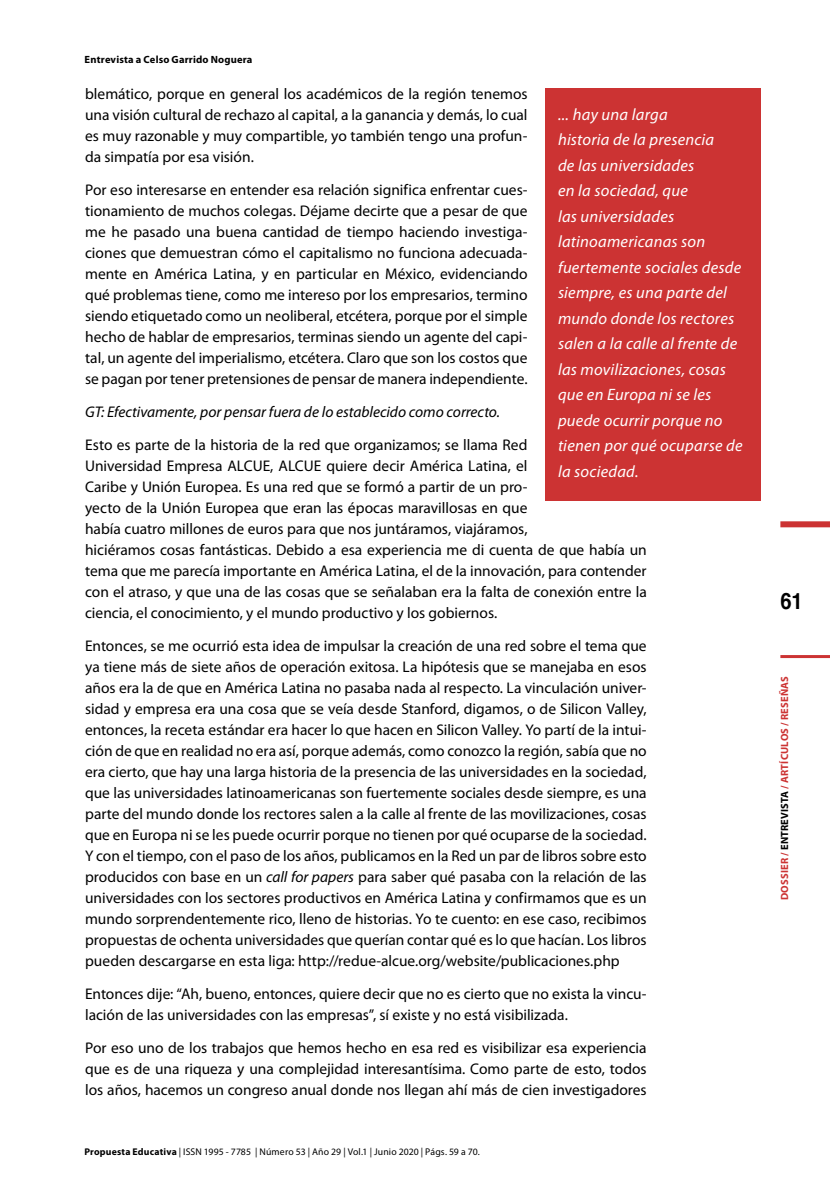
<style>
.page{position:relative;width:830px;height:1191px;background:#fff}
.page>*{position:absolute;margin:0;border:0;box-sizing:border-box;transform-origin:0 0}
.t1{font:700 22.5px "Helvetica";color:#000;scale:.9 1}
.t2{font:italic 16.5px/25.5px "Myriad Pro";letter-spacing:.015em;color:#fff}
.t3{font:15.45px/21px "Myriad Pro";color:#000;text-align:justify}
.t4{font:italic 15.45px "Myriad Pro";color:#000}
.t5{font:700 10.5px "Myriad Pro";letter-spacing:.015em;color:#c33}
.t6{font:700 10.5px "Myriad Pro";letter-spacing:.015em;color:#000}
.t7{font:9.75px "Myriad Pro";letter-spacing:.01em;color:#000}
.s1{font-style:italic}
.s2{font-weight:700}
.s3{color:#000}
</style>
<div class="page">
<hr style="left:780px;top:655px;width:49px;height:3px;background:#c33">
<div style="left:780px;top:521px;width:49px;height:6px;background:#c33"></div>
<div style="left:545px;top:88px;width:215px;height:413px;background:#c33"></div>
<p class="t6" style="left:85px;top:53px;width:169px">Entrevista a Celso Garrido Noguera</p>
<p class="t3" style="left:85px;top:83px;width:443px">blemático, porque en general los académicos de la región tenemos una visión cultural de rechazo al capital, a la ganancia y demás, lo cual es muy razonable y muy compartible, yo también tengo una profun&shy;da simpatía por esa visión.</p>
<p class="t3" style="left:85px;top:179px;width:443px">Por eso interesarse en entender esa relación significa enfrentar cues&shy;tionamiento de muchos colegas. Déjame decirte que a pesar de que me he pasado una buena cantidad de tiempo haciendo investiga&shy;ciones que demuestran cómo el capitalismo no funciona adecuada&shy;mente en América Latina, y en particular en México, evidenciando qué problemas tiene, como me intereso por los empresarios, termino siendo etiquetado como un neoliberal, etcétera, porque por el simple hecho de hablar de empresarios, terminas siendo un agente del capi&shy;tal, un agente del imperialismo, etcétera. Claro que son los costos que se pagan por tener pretensiones de pensar de manera independiente.</p>
<p class="t4" style="left:85px;top:402px;width:416px">GT: Efectivamente, por pensar fuera de lo establecido como correcto.</p>
<p class="t3" style="left:85px;top:434px;width:563px;text-align:left">Esto es parte de la historia de la red que organizamos; se llama Red<br>Universidad Empresa ALCUE, ALCUE quiere decir América Latina, el<br>Caribe y Unión Europea. Es una red que se formó a partir de un pro-<br>yecto de la Unión Europea que eran las épocas maravillosas en que<br>había cuatro millones de euros para que nos juntáramos, viajáramos,<br>hiciéramos cosas fantásticas. Debido a esa experiencia me di cuenta de que había un tema que me parecía importante en América Latina, el de la innovación, para contender con el atraso, y que una de las cosas que se señalaban era la falta de conexión entre la ciencia, el conocimiento, y el mundo productivo y los gobiernos.</p>
<p class="t3" style="left:85px;top:635px;width:563px">Entonces, se me ocurrió esta idea de impulsar la creación de una red sobre el tema que ya tiene más de siete años de operación exitosa. La hipótesis que se manejaba en esos años era la de que en América Latina no pasaba nada al respecto. La vinculación univer&shy;sidad y empresa era una cosa que se veía desde Stanford, digamos, o de Silicon Valley, entonces, la receta estándar era hacer lo que hacen en Silicon Valley. Yo partí de la intui&shy;ción de que en realidad no era así, porque además, como conozco la región, sabía que no era cierto, que hay una larga historia de la presencia de las universidades en la sociedad, que las universidades latinoamericanas son fuertemente sociales desde siempre, es una parte del mundo donde los rectores salen a la calle al frente de las movilizaciones, cosas que en Europa ni se les puede ocurrir porque no tienen por qué ocuparse de la sociedad.<br>Y con el tiempo, con el paso de los años, publicamos en la Red un par de libros sobre esto producidos con base en un <span class="s1">call for papers</span> para saber qué pasaba con la relación de las universidades con los sectores productivos en América Latina y confirmamos que es un mundo sorprendentemente rico, lleno de historias. Yo te cuento: en ese caso, recibimos propuestas de ochenta universidades que querían contar qué es lo que hacían. Los libros pueden descargarse en esta liga: http://redue-alcue.org/website/publicaciones.php</p>
<p class="t3" style="left:85px;top:983px;width:563px">Entonces dije: “Ah, bueno, entonces, quiere decir que no es cierto que no exista la vincu&shy;lación de las universidades con las empresas”, sí existe y no está visibilizada.</p>
<p class="t3" style="left:85px;top:1037px;width:563px">Por eso uno de los trabajos que hemos hecho en esa red es visibilizar esa experiencia que es de una riqueza y una complejidad interesantísima. Como parte de esto, todos los años, hacemos un congreso anual donde nos llegan ahí más de cien investigadores</p>
<p class="t2" style="left:557px;top:101px;width:186px">... hay una larga<br>historia de la presencia<br>de las universidades<br>en la sociedad, que<br>las universidades latinoamericanas son fuertemente sociales desde siempre, es una parte del mundo donde los rectores salen a la calle al frente de las movilizaciones, cosas que en Europa ni se les puede ocurrir porque no tienen por qué ocuparse de la sociedad.</p>
<p class="t7" style="left:84px;top:1146px;width:397px"><span class="s2">Propuesta Educativa</span> | ISSN 1995 - 7785 | Número 53 | Año 29 | Vol.1 | Junio 2020 | Págs. 59 a 70.</p>
<h1 class="t1" style="left:780px;top:583px;width:26px">61</h1>
<p class="t5" style="left:777px;top:900px;width:225px;rotate:-90deg">DOSSIER / <span class="s3">ENTREVISTA</span> / ARTÍCULOS / RESEÑAS</p>
</div>
